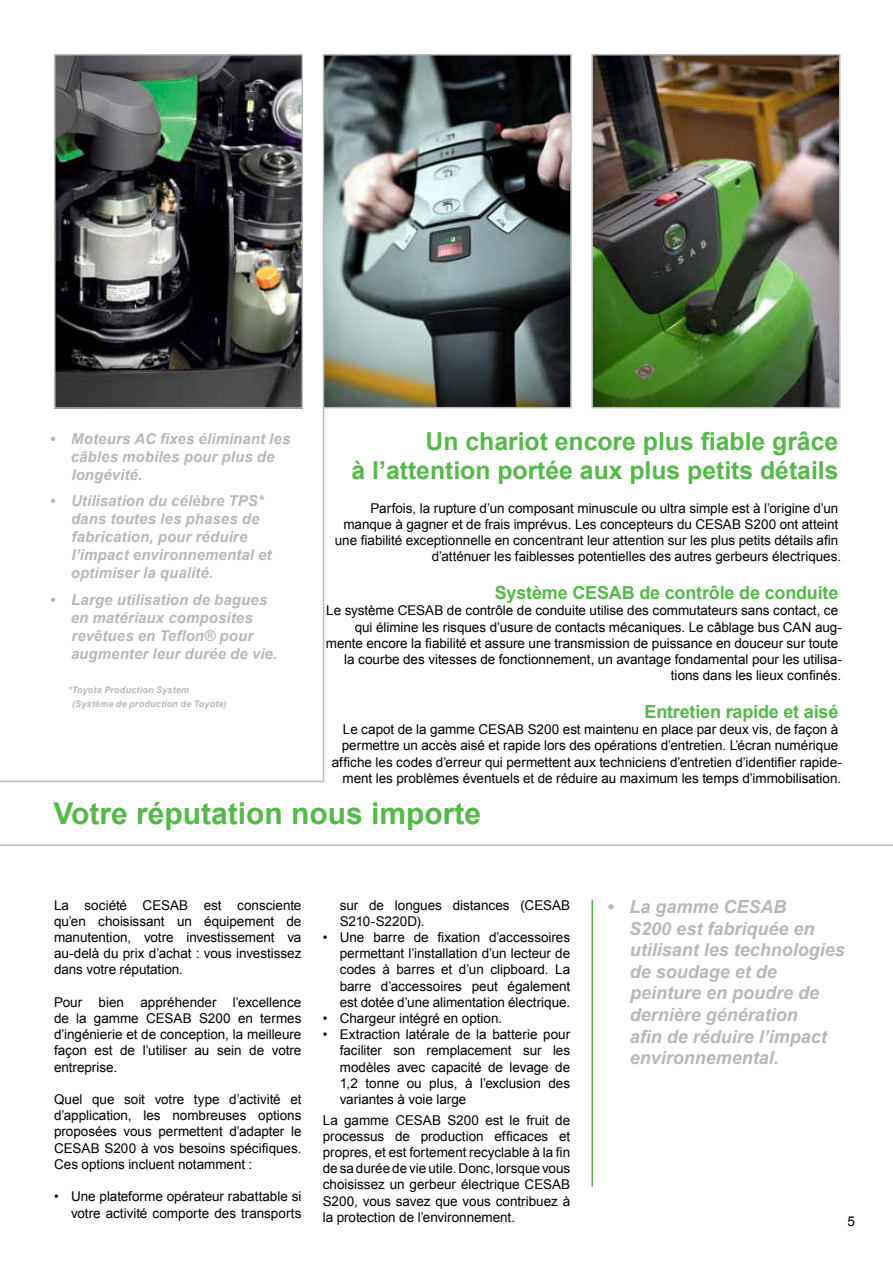
<style>
.page{position:relative;width:893px;height:1263px;background:#fff}
.page>*{position:absolute;margin:0;border:0;box-sizing:border-box;transform-origin:0 0}
.t1{font:700 30px "Arial";color:#54b948}
.t2{font:700 24.75px/29.7px "Arial";color:#54b948;text-align:right}
.t3{font:italic 700 18px/21.6px "Arial";color:#b6b8ba}
.t4{font:700 18px "Arial";letter-spacing:-.01em;color:#54b948}
.t5{font:italic 700 15px/18px "Arial";letter-spacing:.005em;color:#b6b8ba}
.t6{font:13.5px/16.2px "Arial";letter-spacing:-.005em;color:#000;text-align:justify}
.t7{font:italic 700 9px/14.5px "Arial";letter-spacing:.025em;color:#b6b8ba}
</style>
<div class="page">
<img style="left:57px;top:57px;width:243px;height:348px">
<div style="left:54px;top:54px;width:249px;height:355px;border:2px solid #b6b8ba"></div>
<img style="left:594px;top:57px;width:243px;height:348px">
<div style="left:591px;top:54px;width:249px;height:354px;border:2px solid #b6b8ba"></div>
<img style="left:326px;top:57px;width:243px;height:348px">
<div style="left:323px;top:54px;width:249px;height:354px;border:2px solid #b6b8ba"></div>
<hr style="left:591px;top:900px;width:2px;height:286px;background:#54b948">
<hr style="left:0;top:844px;width:893px;height:2px;background:#b6b8ba">
<svg style="left:0;top:405px;width:325px;height:378px"></svg>
<p class="t5" style="left:71px;top:430px;width:221px;text-indent:-21px">• Moteurs AC fixes éliminant les câbles mobiles pour plus de longévité.</p>
<p class="t5" style="left:71px;top:493px;width:202px;text-indent:-21px">• Utilisation du célèbre TPS* dans toutes les phases de fabrication, pour réduire l’impact environnemental et optimiser la qualité.</p>
<p class="t5" style="left:71px;top:591px;width:208px;text-indent:-21px">• Large utilisation de bagues en matériaux composites revêtues en Teflon® pour augmenter leur durée de vie.</p>
<p class="t7" style="left:72px;top:683px;width:156px;text-indent:-4px">*Toyota Production System (Système de production de Toyota)</p>
<h2 class="t2" style="left:352px;top:427px;width:488px">Un chariot encore plus fiable grâce<br>à l’attention portée aux plus petits détails</h2>
<p class="t6" style="left:335px;top:500px;width:508px;text-align:right">Parfois, la rupture d’un composant minuscule ou ultra simple est à l’origine d’un manque à gagner et de frais imprévus. Les concepteurs du CESAB S200 ont atteint une fiabilité exceptionnelle en concentrant leur attention sur les plus petits détails afin d’atténuer les faiblesses potentielles des autres gerbeurs électriques.</p>
<h3 class="t4" style="left:495px;top:581px;width:345px">Système CESAB de contrôle de conduite</h3>
<p class="t6" style="left:326px;top:603px;width:518px;text-align:right">Le système CESAB de contrôle de conduite utilise des commutateurs sans contact, ce qui élimine les risques d’usure de contacts mécaniques. Le câblage bus CAN aug&shy;mente encore la fiabilité et assure une transmission de puissance en douceur sur toute la courbe des vitesses de fonctionnement, un avantage fondamental pour les utilisa&shy;tions dans les lieux confinés.</p>
<h3 class="t4" style="left:644px;top:700px;width:195px">Entretien rapide et aisé</h3>
<p class="t6" style="left:332px;top:721px;width:512px;text-align:right">Le capot de la gamme CESAB S200 est maintenu en place par deux vis, de façon à permettre un accès aisé et rapide lors des opérations d’entretien. L’écran numérique affiche les codes d’erreur qui permettent aux techniciens d’entretien d’identifier rapide&shy;ment les problèmes éventuels et de réduire au maximum les temps d’immobilisation.</p>
<h1 class="t1" style="left:53px;top:794px;width:429px">Votre réputation nous importe</h1>
<p class="t6" style="left:54px;top:897px;width:249px">La société CESAB est consciente qu’en choisissant un équipement de manutention, votre investissement va au-delà du prix d’achat : vous investissez dans votre réputation.</p>
<p class="t6" style="left:54px;top:994px;width:249px">Pour bien appréhender l’excellence de la gamme CESAB S200 en termes d’ingénierie et de conception, la meilleure façon est de l’utiliser au sein de votre entreprise.</p>
<p class="t6" style="left:54px;top:1091px;width:249px">Quel que soit votre type d’activité et d’application, les nombreuses options proposées vous permettent d’adapter le CESAB S200 à vos besoins spécifiques.<br>Ces options incluent notamment :</p>
<p class="t6" style="left:54px;top:1188px;width:249px;text-align:right">• Une plateforme opérateur rabattable si votre activité comporte des transports</p>
<p class="t6" style="left:340px;top:897px;width:232px">sur de longues distances (CESAB<br>S210-S220D).</p>
<p class="t6" style="left:340px;top:929px;width:232px;text-indent:-17px">• Une barre de fixation d’accessoires permettant l’installation d’un lecteur de codes à barres et d’un clipboard. La barre d’accessoires peut également est dotée d’une alimentation électrique.</p>
<p class="t6" style="left:323px;top:1010px;width:181px">• Chargeur intégré en option.</p>
<p class="t6" style="left:340px;top:1026px;width:232px;text-indent:-17px">• Extraction latérale de la batterie pour faciliter son remplacement sur les modèles avec capacité de levage de 1,2 tonne ou plus, à l’exclusion des variantes à voie large</p>
<p class="t6" style="left:323px;top:1112px;width:249px">La gamme CESAB S200 est le fruit de processus de production efficaces et propres, et est fortement recyclable à la fin de sa durée de vie utile. Donc, lorsque vous choisissez un gerbeur électrique CESAB S200, vous savez que vous contribuez à la protection de l’environnement.</p>
<h3 class="t3" style="left:629px;top:896px;width:217px;text-indent:-22px">• La gamme CESAB<br>S200 est fabriquée en utilisant les technologies de soudage et de peinture en poudre de dernière génération<br>afin de réduire l’impact environnemental.</h3>
<p class="t6" style="left:847px;top:1213px;width:9px">5</p>
</div>
